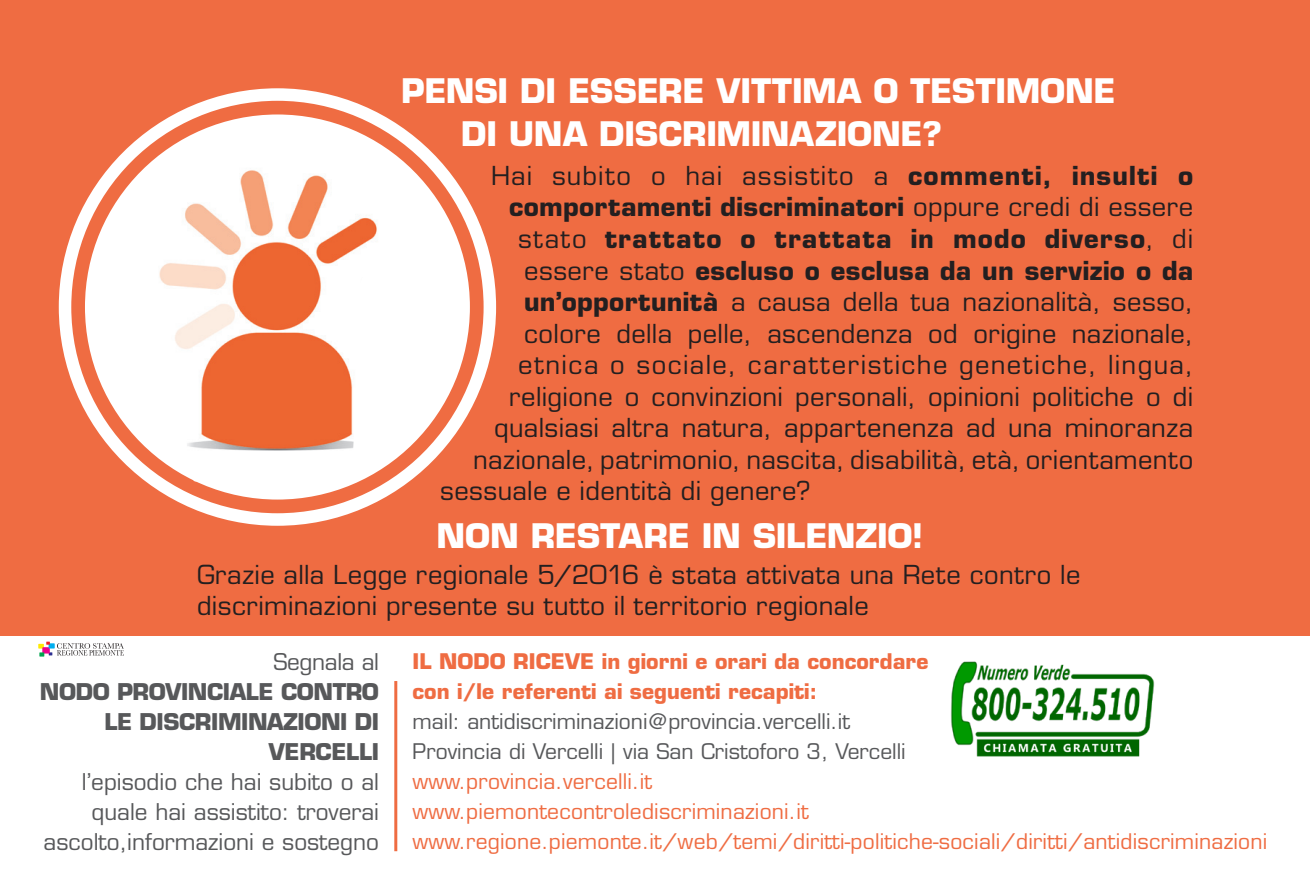
<style>
.page{position:relative;width:1310px;height:885px;background:#fff}
.page>*{position:absolute;margin:0;border:0;box-sizing:border-box;transform-origin:0 0}
.t1{font:700 33px/43.2px "Eurostile";letter-spacing:-.01em;color:#fff}
.t2{font:25.5px/30.6px "Eurostile";letter-spacing:.02em;color:#231f20}
.t3{font:700 25.5px "Eurostile";letter-spacing:.015em;color:#231f20}
.t4{font:25.5px "Eurostile";letter-spacing:.055em;color:#231f20}
.t5{font:25.5px "Eurostile";letter-spacing:.045em;color:#231f20}
.t6{font:700 25.5px "Eurostile";letter-spacing:.045em;color:#231f20}
.t7{font:22.5px/30px "Eurostile";color:#57585a;text-align:right}
.t8{font:700 22.5px/30px "Eurostile";letter-spacing:-.02em;color:#57585a;text-align:right}
.t9{font:21px "Eurostile";letter-spacing:.01em;color:#ef6c42}
.t10{font:21px "Eurostile";color:#57585a}
.t11{font:700 21px "Eurostile";color:#ef6c42}
.s1{font-weight:700}
.s2{font-weight:400}
</style>
<div class="page">
<div style="left:0;top:0;width:1310px;height:635px;background:#ef6c42"></div>
<svg style="left:65px;top:94px;width:425px;height:425px"></svg>
<div style="left:59px;top:88px;width:437px;height:437px;border:13px solid #fff;border-radius:50%"></div>
<div style="left:85px;top:114px;width:385px;height:385px;background:#fff;border-radius:50%"></div>
<img style="left:139px;top:159px;width:249px;height:318px">
<hr style="left:394px;top:681px;width:3px;height:170px;background:#ef6c42">
<svg style="left:38px;top:641px;width:86px;height:15px"></svg>
<img style="left:951px;top:661px;width:204px;height:95px">
<p class="t1" style="left:461px;top:69px;width:656px;text-indent:-60px">PENSI DI ESSERE VITTIMA O TESTIMONE<br>DI UNA DISCRIMINAZIONE?</p>
<p class="t5" style="left:491px;top:160px;width:703px">Hai subito o hai assistito a <span class="s1">commenti, insulti o</span></p>
<p class="t3" style="left:509px;top:191px;width:686px">comportamenti discriminatori <span class="s2">oppure credi di essere</span></p>
<p class="t6" style="left:518px;top:223px;width:677px"><span class="s2">stato</span> trattato o trattata in modo diverso<span class="s2">, di</span></p>
<p class="t3" style="left:524px;top:254px;width:671px"><span class="s2">essere stato</span> escluso o esclusa da un servizio o da</p>
<p class="t2" style="left:524px;top:286px;width:671px"><span class="s1">un’opportunità</span> a causa della tua nazionalità, sesso,</p>
<p class="t2" style="left:524px;top:318px;width:670px">colore della pelle, ascendenza od origine nazionale,</p>
<p class="t4" style="left:518px;top:349px;width:677px">etnica o sociale, caratteristiche genetiche, lingua,</p>
<p class="t2" style="left:509px;top:381px;width:685px">religione o convinzioni personali, opinioni politiche o di</p>
<p class="t2" style="left:494px;top:412px;width:700px">qualsiasi altra natura, appartenenza ad una minoranza</p>
<p class="t2" style="left:473px;top:444px;width:722px">nazionale, patrimonio, nascita, disabilità, età, orientamento</p>
<p class="t2" style="left:440px;top:475px;width:372px">sessuale e identità di genere?</p>
<p class="t1" style="left:436px;top:514px;width:488px">NON RESTARE IN SILENZIO!</p>
<p class="t2" style="left:197px;top:559px;width:885px">Grazie alla Legge regionale 5/2016 è stata attivata una Rete contro le discriminazioni presente su tutto il territorio regionale</p>
<p class="t11" style="left:412px;top:648px;width:517px">IL NODO RICEVE in giorni e orari da concordare</p>
<p class="t11" style="left:412px;top:678px;width:406px">con i/le referenti ai seguenti recapiti:</p>
<p class="t10" style="left:412px;top:708px;width:439px">mail: antidiscriminazioni@provincia.vercelli.it</p>
<p class="t10" style="left:412px;top:738px;width:495px">Provincia di Vercelli | via San Cristoforo 3, Vercelli</p>
<p class="t9" style="left:412px;top:768px;width:241px">www.provincia.vercelli.it</p>
<p class="t9" style="left:412px;top:798px;width:398px">www.piemontecontrolediscriminazioni.it</p>
<p class="t9" style="left:412px;top:828px;width:856px">www.regione.piemonte.it/web/temi/diritti-politiche-sociali/diritti/antidiscriminazioni</p>
<p class="t7" style="left:273px;top:647px;width:107px">Segnala al</p>
<p class="t8" style="left:40px;top:676px;width:341px">NODO PROVINCIALE CONTRO<br>LE DISCRIMINAZIONI DI<br>VERCELLI</p>
<p class="t7" style="left:44px;top:767px;width:337px">l’episodio che hai subito o al quale hai assistito: troverai ascolto,informazioni e sostegno</p>
</div>
